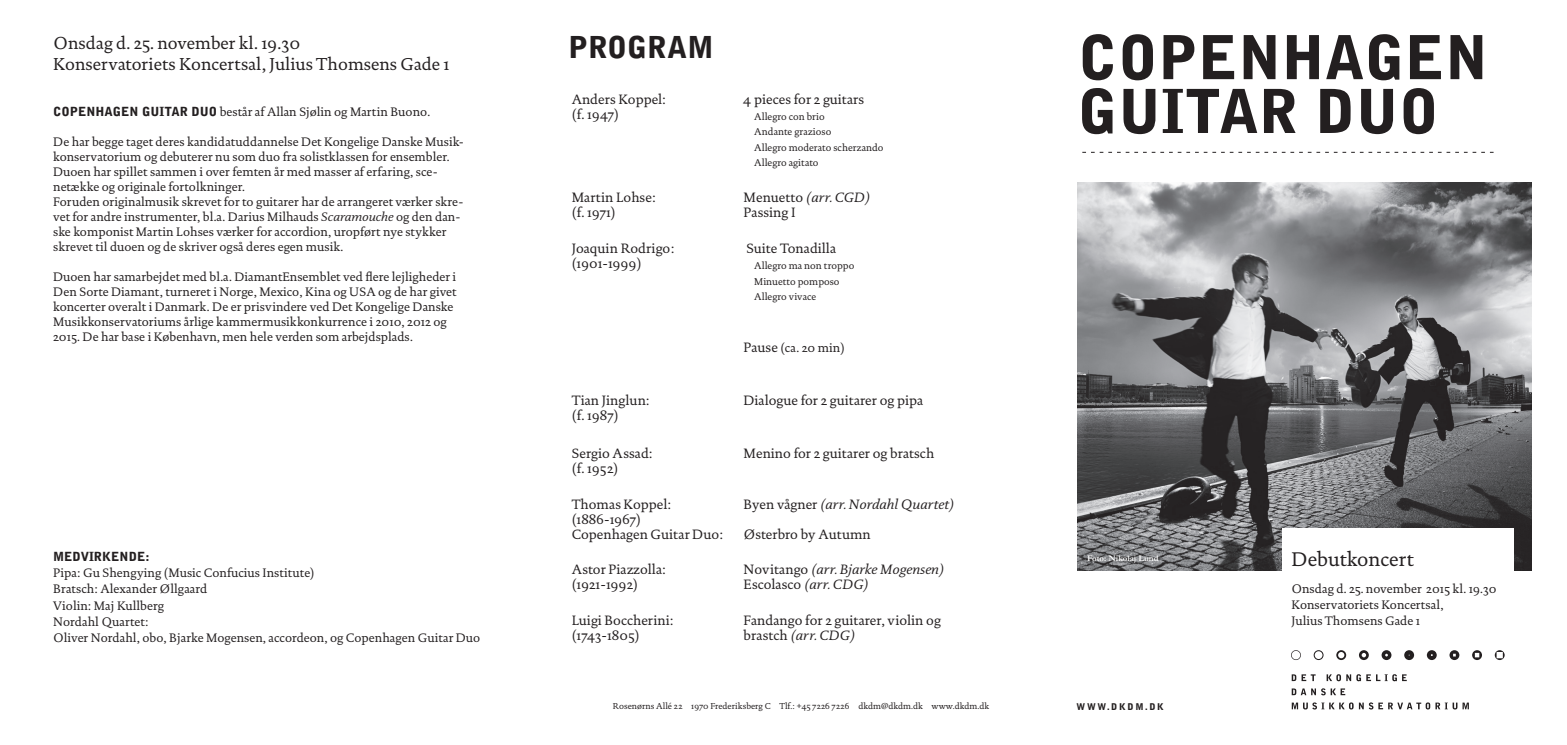
<style>
.page{position:relative;width:1567px;height:745px;background:#fff}
.page>*{position:absolute;margin:0;border:0;box-sizing:border-box;transform-origin:0 0}
.t1{font:900 60px/53.8px "Bell Gothic Std";color:#231f20}
.t2{font:900 30px "Bell Gothic Std";color:#231f20}
.t3{font:20px "DTL Documenta TOT";color:#231f20}
.t4{font:17.5px/21.2px "DTL Documenta TOT";color:#231f20}
.t5{font:13.75px/15px "DTL Documenta TOT";color:#231f20}
.t6{font:italic 13.75px/15px "DTL Documenta TOT";color:#231f20}
.t7{font:12.5px/15px "DTL Documenta TOT";color:#231f20}
.t8{font:900 12.5px "Bell Gothic Std";color:#231f20}
.t9{font:10px/15.5px "DTL Documenta TOT";color:#231f20}
.t10{font:900 9.25px "Bell Gothic Std";letter-spacing:.18em;color:#231f20}
.t11{font:8.75px "DTL Documenta TOT";color:#231f20}
.t12{font:700 8.75px "Garamond";color:#fff}
.s1{font-family:"Bell Gothic Std";font-weight:900}
.s2{font-style:italic}
.s3{font-size:13.75px}
.s4{font-style:normal}
</style>
<div class="page">
<img style="left:1077px;top:182px;width:454px;height:388px">
<div style="left:1282px;top:528px;width:231px;height:108px;background:#fff"></div>
<svg style="left:1082px;top:152px;width:411px;height:1px"></svg>
<svg style="left:1291px;top:674px;width:24px;height:6px"></svg>
<svg style="left:1326px;top:674px;width:14px;height:6px"></svg>
<svg style="left:1346px;top:674px;width:4px;height:6px"></svg>
<svg style="left:1356px;top:674px;width:4px;height:6px"></svg>
<svg style="left:1366px;top:674px;width:40px;height:6px"></svg>
<svg style="left:1291px;top:688px;width:54px;height:7px"></svg>
<svg style="left:1291px;top:702px;width:138px;height:7px"></svg>
<svg style="left:1435px;top:702px;width:33px;height:7px"></svg>
<svg style="left:1494px;top:650px;width:10px;height:9px"></svg>
<svg style="left:1472px;top:650px;width:9px;height:9px"></svg>
<svg style="left:1449px;top:650px;width:10px;height:9px"></svg>
<svg style="left:1426px;top:650px;width:10px;height:9px"></svg>
<svg style="left:1404px;top:650px;width:9px;height:9px"></svg>
<svg style="left:1381px;top:650px;width:10px;height:9px"></svg>
<svg style="left:1359px;top:650px;width:9px;height:9px"></svg>
<svg style="left:1336px;top:650px;width:9px;height:9px"></svg>
<svg style="left:1313px;top:650px;width:10px;height:9px"></svg>
<svg style="left:1291px;top:650px;width:9px;height:9px"></svg>
<h3 class="t4" style="left:53px;top:32px;width:398px">Onsdag d. 25. november kl. 19.30<br>Konservatoriets Koncertsal, Julius Thomsens Gade 1</h3>
<p class="t7" style="left:53px;top:104px;width:378px"><span class="s1">COPENHAGEN GUITAR DUO</span> består af Allan Sjølin og Martin Buono.</p>
<p class="t7" style="left:53px;top:134px;width:412px">De har begge taget deres kandidatuddannelse Det Kongelige Danske Musik&shy;konservatorium og debuterer nu som duo fra solistklassen for ensembler.<br>Duoen har spillet sammen i over femten år med masser af erfaring, sce&shy;netække og originale fortolkninger.<br>Foruden originalmusik skrevet for to guitarer har de arrangeret værker skre&shy;vet for andre instrumenter, bl.a. Darius Milhauds <span class="s2">Scaramouche</span> og den dan&shy;ske komponist Martin Lohses værker for accordion, uropført nye stykker skrevet til duoen og de skriver også deres egen musik.</p>
<p class="t7" style="left:53px;top:269px;width:405px">Duoen har samarbejdet med bl.a. DiamantEnsemblet ved flere lejligheder i Den Sorte Diamant, turneret i Norge, Mexico, Kina og USA og de har givet koncerter overalt i Danmark. De er prisvindere ved Det Kongelige Danske Musikkonservatoriums årlige kammermusikkonkurrence i 2010, 2012 og 2015. De har base i København, men hele verden som arbejdsplads.</p>
<p class="t8" style="left:53px;top:548px;width:98px">MEDVIRKENDE:</p>
<p class="t7" style="left:53px;top:564px;width:428px;line-height:16.2px">Pipa: Gu Shengying (Music Confucius Institute)<br>Bratsch: Alexander Øllgaard<br>Violin: Maj Kullberg<br>Nordahl Quartet:<br>Oliver Nordahl, obo, Bjarke Mogensen, accordeon, og Copenhagen Guitar Duo</p>
<h2 class="t2" style="left:568px;top:30px;width:147px">PROGRAM</h2>
<p class="t5" style="left:571px;top:92px;width:96px">Anders Koppel: (f. 1947)</p>
<p class="t5" style="left:743px;top:92px;width:122px">4 pieces for 2 guitars</p>
<p class="t9" style="left:754px;top:108px;width:131px">Allegro con brio<br>Andante grazioso<br>Allegro moderato scherzando<br>Allegro agitato</p>
<p class="t5" style="left:571px;top:190px;width:86px">Martin Lohse: (f. 1971)</p>
<p class="t5" style="left:743px;top:190px;width:128px">Menuetto <span class="s2">(arr. CGD)<br></span>Passing I</p>
<p class="t5" style="left:571px;top:241px;width:104px">Joaquin Rodrigo: (1901-1999)</p>
<p class="t5" style="left:746px;top:241px;width:91px">Suite Tonadilla</p>
<p class="t9" style="left:754px;top:257px;width:102px">Allegro ma non troppo<br>Minuetto pomposo<br>Allegro vivace</p>
<p class="t7" style="left:743px;top:339px;width:103px"><span class="s3">Pause</span> (ca. 20 min)</p>
<p class="t5" style="left:571px;top:392px;width:80px">Tian Jinglun: (f. 1987)</p>
<p class="t5" style="left:743px;top:392px;width:181px">Dialogue for 2 guitarer og pipa</p>
<p class="t5" style="left:571px;top:446px;width:83px">Sergio Assad: (f. 1952)</p>
<p class="t5" style="left:743px;top:446px;width:192px">Menino for 2 guitarer og bratsch</p>
<p class="t5" style="left:571px;top:496px;width:153px">Thomas Koppel: (1886-1967)<br>Copenhagen Guitar Duo:</p>
<p class="t5" style="left:743px;top:489px;width:212px;line-height:30px">Byen vågner <span class="s2">(arr. Nordahl Quartet)<br></span>Østerbro by Autumn</p>
<p class="t5" style="left:571px;top:561px;width:96px">Astor Piazzolla: (1921-1992)</p>
<p class="t6" style="left:743px;top:561px;width:202px"><span class="s4">Novitango</span> (arr. Bjarke Mogensen)<br><span class="s4">Escolasco</span> (arr. CDG)</p>
<p class="t5" style="left:571px;top:612px;width:103px">Luigi Boccherini: (1743-1805)</p>
<p class="t5" style="left:743px;top:612px;width:199px">Fandango for 2 guitarer, violin og brastch <span class="s2">(arr. CDG)</span></p>
<h1 class="t1" style="left:1077px;top:31px;width:412px">COPENHAGEN<br>GUITAR DUO</h1>
<p class="t12" style="left:1087px;top:552px;width:73px">Foto: Nikolaj Lund</p>
<h3 class="t3" style="left:1291px;top:547px;width:124px">Debutkoncert</h3>
<p class="t7" style="left:1291px;top:580px;width:207px;line-height:16.2px">Onsdag d. 25. november 2015 kl. 19.30<br>Konservatoriets Koncertsal,<br>Julius Thomsens Gade 1</p>
<p class="t11" style="left:613px;top:700px;width:377px">Rosenørns Allé 22 1970 Frederiksberg C Tlf.: +45 7226 7226 dkdm@dkdm.dk www.dkdm.dk</p>
<p class="t10" style="left:1076px;top:700px;width:89px">WWW.DKDM.DK</p>
</div>
